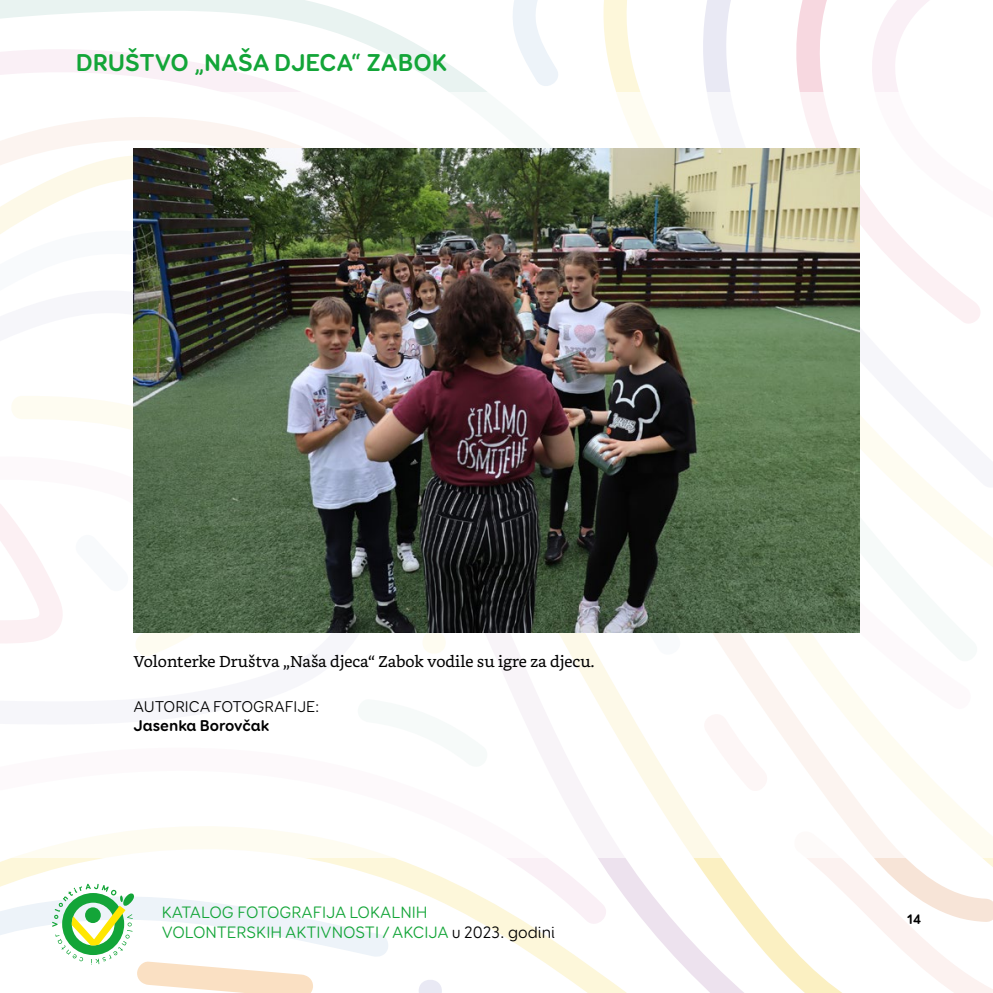
<style>
.page{position:relative;width:993px;height:993px;background:#fff}
.page>*{position:absolute;margin:0;border:0;box-sizing:border-box;transform-origin:0 0}
.t1{font:700 24.5px "Booster Next FY";color:#13a538}
.t2{font:16.62px/19.9px "Booster Next FY";color:#13a538}
.t3{font:15.75px "Bookerly";color:#000}
.t4{font:15.75px/18.9px "Booster Next FY";color:#000}
.t5{font:700 14px "Booster Next FY";color:#000}
.s1{font-weight:700}
.s2{color:#000}
</style>
<div class="page">
<svg style="left:0;top:0;width:416px;height:44px"></svg>
<svg style="left:0;top:44px;width:487px;height:48px"></svg>
<svg style="left:610px;top:0;width:319px;height:92px"></svg>
<svg style="left:513px;top:0;width:97px;height:86px"></svg>
<svg style="left:410px;top:0;width:6px;height:5px"></svg>
<svg style="left:494px;top:857px;width:481px;height:135px"></svg>
<svg style="left:419px;top:980px;width:23px;height:12px"></svg>
<svg style="left:0;top:857px;width:613px;height:73px"></svg>
<svg style="left:0;top:882px;width:389px;height:110px"></svg>
<img style="left:133px;top:149px;width:726px;height:483px">
<p class="t1" style="left:76px;top:47px;width:373px">DRUŠTVO „NAŠA DJECA“ ZABOK</p>
<p class="t3" style="left:133px;top:652px;width:462px">Volonterke Društva „Naša djeca“ Zabok vodile su igre za djecu.</p>
<p class="t4" style="left:133px;top:696px;width:187px">AUTORICA FOTOGRAFIJE:<br><span class="s1">Jasenka Borovčak</span></p>
<p class="t2" style="left:162px;top:901px;width:394px">KATALOG FOTOGRAFIJA LOKALNIH<br>VOLONTERSKIH AKTIVNOSTI / AKCIJA <span class="s2">u 2023. godini</span></p>
<p class="t5" style="left:906px;top:909px;width:15px">14</p>
</div>
